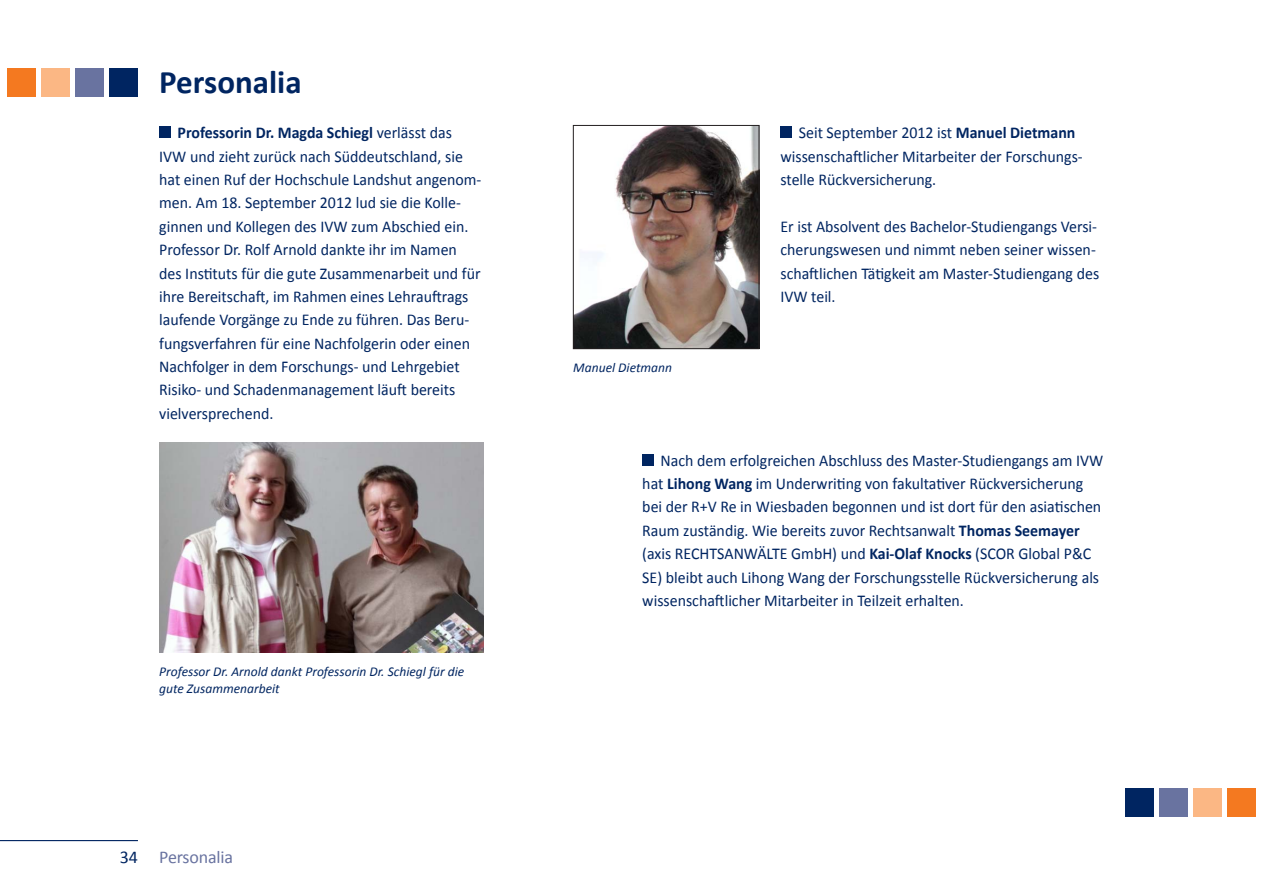
<style>
.page{position:relative;width:1263px;height:893px;background:#fff}
.page>*{position:absolute;margin:0;border:0;box-sizing:border-box;transform-origin:0 0}
.t1{font:700 33px "Calibri";color:#002561}
.t2{font:18px "Calibri";letter-spacing:-.01em;color:#6973a0}
.t3{font:16.5px/23.4px "Calibri";color:#002561;scale:.96 1}
.t4{font:italic 13.5px/16.5px "Calibri";color:#002561}
.s1{font-weight:700}
.s2{color:#002561}
</style>
<div class="page">
<hr style="left:0;top:840px;width:138px;height:1px;background:#002561">
<div style="left:1227px;top:788px;width:28px;height:28px;background:#f47920"></div>
<div style="left:1125px;top:788px;width:29px;height:28px;background:#002561"></div>
<div style="left:1193px;top:788px;width:28px;height:28px;background:#fbb784"></div>
<div style="left:1159px;top:788px;width:29px;height:28px;background:#6973a0"></div>
<div style="left:7px;top:68px;width:29px;height:29px;background:#f47920"></div>
<div style="left:109px;top:68px;width:29px;height:29px;background:#002561"></div>
<div style="left:41px;top:68px;width:29px;height:29px;background:#fbb784"></div>
<div style="left:75px;top:68px;width:29px;height:29px;background:#6973a0"></div>
<div style="left:159px;top:126px;width:12px;height:12px;background:#002561"></div>
<div style="left:780px;top:126px;width:12px;height:12px;background:#002561"></div>
<div style="left:642px;top:454px;width:12px;height:12px;background:#002561"></div>
<img style="left:160px;top:442px;width:323px;height:211px">
<img style="left:575px;top:127px;width:182px;height:220px">
<div style="left:573px;top:125px;width:186px;height:224px;border:1px solid #231f20"></div>
<h1 class="t1" style="left:159px;top:61px;width:144px">Personalia</h1>
<p class="t3" style="left:159px;top:121px;width:337px;text-indent:18px"><span class="s1">Professorin Dr. Magda Schiegl</span> verlässt das IVW und zieht zurück nach Süddeutschland, sie hat einen Ruf der Hochschule Landshut angenom&shy;men. Am 18. September 2012 lud sie die Kolle&shy;ginnen und Kollegen des IVW zum Abschied ein.<br>Professor Dr. Rolf Arnold dankte ihr im Namen des Instituts für die gute Zusammenarbeit und für ihre Bereitschaft, im Rahmen eines Lehrauftrags laufende Vorgänge zu Ende zu führen. Das Beru&shy;fungsverfahren für eine Nachfolgerin oder einen Nachfolger in dem Forschungs- und Lehrgebiet Risiko- und Schadenmanagement läuft bereits vielversprechend.</p>
<p class="t3" style="left:780px;top:121px;width:316px;text-indent:18px">Seit September 2012 ist <span class="s1">Manuel Dietmann </span>wissenschaftlicher Mitarbeiter der Forschungs&shy;stelle Rückversicherung.</p>
<p class="t3" style="left:780px;top:214px;width:333px">Er ist Absolvent des Bachelor-Studiengangs Versi&shy;cherungswesen und nimmt neben seiner wissen&shy;schaftlichen Tätigkeit am Master-Studiengang des IVW teil.</p>
<p class="t4" style="left:573px;top:359px;width:100px">Manuel Dietmann</p>
<p class="t4" style="left:159px;top:663px;width:306px">Professor Dr. Arnold dankt Professorin Dr. Schiegl für die gute Zusammenarbeit</p>
<p class="t2" style="left:120px;top:846px;width:115px"><span class="s2">34</span> Personalia</p>
<p class="t3" style="left:642px;top:448px;width:482px;text-indent:18px">Nach dem erfolgreichen Abschluss des Master-Studiengangs am IVW hat <span class="s1">Lihong Wang</span> im Underwriting von fakultativer Rückversicherung bei der R+V Re in Wiesbaden begonnen und ist dort für den asiatischen Raum zuständig. Wie bereits zuvor Rechtsanwalt <span class="s1">Thomas Seemayer </span>(axis RECHTSANWÄLTE GmbH) und <span class="s1">Kai-Olaf Knocks</span> (SCOR Global P&amp;C SE) bleibt auch Lihong Wang der Forschungsstelle Rückversicherung als wissenschaftlicher Mitarbeiter in Teilzeit erhalten.</p>
</div>
